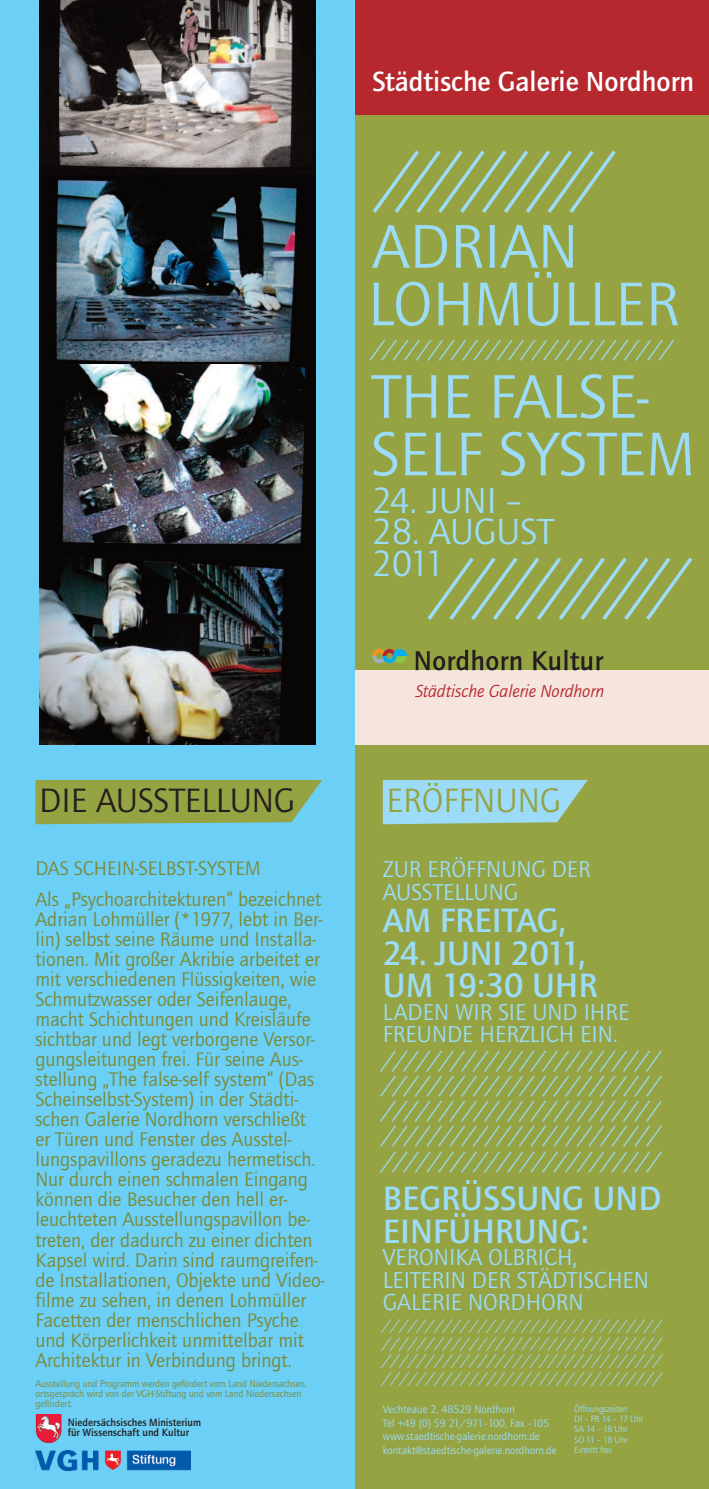
<style>
.page{position:relative;width:709px;height:1489px;background:#fff}
.page>*{position:absolute;margin:0;border:0;box-sizing:border-box;transform-origin:0 0}
.t1{font:66.25px "Quay Itc T";color:#9cdcf8}
.t2{font:63.75px/57.5px "Quay Itc T";color:#9cdcf8}
.t3{font:37.5px/31.2px "Quay Itc T";color:#9cdcf8}
.t4{font:700 35px/32.5px "Quay Itc T";color:#9cdcf8}
.t5{font:35px "Quay Itc T";color:#231f20}
.t6{font:35px "Quay Itc T";color:#95a343}
.t7{font:700 28.5px "Quay Itc T";color:#fff}
.t8{font:23.75px/22.5px "Quay Itc T";color:#9cdcf8}
.t9{font:22.5px/25px "Quay Itc T";color:#9cdcf8;text-align:justify}
.t10{font:20.38px/20px "Quay Itc T";color:#7c8936}
.t11{font:italic 17.88px "Quay Itc T";color:#b7282e}
.t12{font:15px/17.5px "Quay Itc T";color:#9cdcf8;text-align:justify}
.t13{font:11.25px/13.5px "Quay Itc T";color:#9cdcf8}
.t14{font:700 10.88px/10.2px "Quay Itc T";color:#231f20}
.t15{font:10px/10px "Quay Itc T";color:#7c8936}
.t16{font:9.38px/10.4px "Quay Itc T";letter-spacing:-.01em;color:#9cdcf8}
</style>
<div class="page">
<div style="left:354px;top:744px;width:355px;height:744px;background:#95a343"></div>
<div style="left:0;top:744px;width:354px;height:744px;background:#6bcff6"></div>
<div style="left:354px;top:0;width:355px;height:115px;background:#b7282e"></div>
<svg style="left:35px;top:780px;width:287px;height:44px"></svg>
<svg style="left:383px;top:780px;width:204px;height:44px"></svg>
<div style="left:354px;top:115px;width:355px;height:594px;background:#95a343"></div>
<div style="left:354px;top:670px;width:355px;height:74px;background:#f5e5dd"></div>
<svg style="left:372px;top:649px;width:35px;height:14px"></svg>
<svg style="left:415px;top:649px;width:188px;height:21px"></svg>
<img style="left:36px;top:1414px;width:25px;height:28px">
<img style="left:35px;top:1450px;width:155px;height:20px">
<img style="left:39px;top:0;width:276px;height:175px">
<img style="left:39px;top:175px;width:276px;height:189px">
<img style="left:39px;top:364px;width:276px;height:190px">
<img style="left:39px;top:554px;width:276px;height:190px">
<div style="left:0;top:0;width:39px;height:748px;background:#6bcff6"></div>
<div style="left:315px;top:0;width:39px;height:750px;background:#6bcff6"></div>
<h3 class="t7" style="left:372px;top:64px;width:323px">Städtische Galerie Nordhorn</h3>
<h1 class="t1" style="left:380px;top:137px;width:237px">//////////</h1>
<h2 class="t2" style="left:368px;top:217px;width:313px">ADRIAN<br>LOHMÜLLER</h2>
<p class="t9" style="left:372px;top:335px;width:304px">//////////////////////////</p>
<h2 class="t2" style="left:371px;top:367px;width:325px">THE FALSE-<br>SELF SYSTEM</h2>
<h3 class="t3" style="left:372px;top:484px;width:151px">24. JUNI –</h3>
<h3 class="t3" style="left:372px;top:516px;width:183px">28. AUGUST<br>2011</h3>
<h1 class="t1" style="left:435px;top:544px;width:259px">///////////</h1>
<p class="t11" style="left:415px;top:680px;width:190px">Städtische Galerie Nordhorn</p>
<h3 class="t5" style="left:39px;top:779px;width:257px">DIE AUSSTELLUNG</h3>
<h3 class="t6" style="left:386px;top:779px;width:176px">ERÖFFNUNG</h3>
<p class="t10" style="left:35px;top:852px;width:287px;line-height:31.2px">DAS SCHEIN-SELBST-SYSTEM<br>Als „Psychoarchitekturen“ bezeichnet</p>
<p class="t10" style="left:35px;top:909px;width:290px">Adrian Lohmüller (*1977, lebt in Ber&shy;lin) selbst seine Räume und Installa&shy;tionen. Mit großer Akribie arbeitet er mit verschiedenen Flüssigkeiten, wie Schmutzwasser oder Seifenlauge, macht Schichtungen und Kreisläufe sichtbar und legt verborgene Versor&shy;gungsleitungen frei. Für seine Aus&shy;stellung „The false-self system“ (Das Scheinselbst-System) in der Städti&shy;schen Galerie Nordhorn verschließt er Türen und Fenster des Ausstel&shy;lungspavillons geradezu hermetisch.<br>Nur durch einen schmalen Eingang können die Besucher den hell er&shy;leuchteten Ausstellungspavillon be&shy;treten, der dadurch zu einer dichten Kapsel wird. Darin sind raumgreifen&shy;de Installationen, Objekte und Video&shy;filme zu sehen, in denen Lohmüller Facetten der menschlichen Psyche und Körperlichkeit unmittelbar mit Architektur in Verbindung bringt.</p>
<p class="t15" style="left:35px;top:1378px;width:273px">Ausstellung und Programm werden gefördert vom Land Niedersachsen. ortsgespräch wird von der VGH-Stiftung und vom Land Niedersachsen gefördert.</p>
<p class="t14" style="left:68px;top:1416px;width:135px">Niedersächsisches Ministerium für Wissenschaft und Kultur</p>
<p class="t8" style="left:383px;top:857px;width:209px">ZUR ERÖFFNUNG DER<br>AUSSTELLUNG</p>
<h3 class="t4" style="left:383px;top:904px;width:185px">AM FREITAG,</h3>
<h3 class="t4" style="left:383px;top:936px;width:216px">24. JUNI 2011,<br>UM 19:30 UHR</h3>
<p class="t8" style="left:383px;top:1000px;width:248px">LADEN WIR SIE UND IHRE<br>FREUNDE HERZLICH EIN.</p>
<p class="t9" style="left:383px;top:1047px;width:280px">//////////////////////// //////////////////////// //////////////////////// //////////////////////// ////////////////////////</p>
<h3 class="t4" style="left:383px;top:1181px;width:280px">BEGRÜSSUNG UND<br>EINFÜHRUNG:</h3>
<p class="t8" style="left:383px;top:1245px;width:268px">VERONIKA OLBRICH,<br>LEITERIN DER STÄDTISCHEN<br>GALERIE NORDHORN</p>
<p class="t12" style="left:383px;top:1315px;width:281px">//////////////////////////////// //////////////////////////////// //////////////////////////////// ////////////////////////////////</p>
<p class="t13" style="left:383px;top:1402px;width:175px">Vechteaue 2, 48529 Nordhorn<br>Tel +49 (0) 59 21/971–100, Fax –105 www.staedtische-galerie.nordhorn.de kontakt@staedtische-galerie.nordhorn.de</p>
<p class="t16" style="left:574px;top:1402px;width:70px">Öffnungszeiten<br>DI – FR 14 – 17 Uhr<br>SA 14 – 18 Uhr<br>SO 11 – 18 Uhr<br>Eintritt frei</p>
</div>
